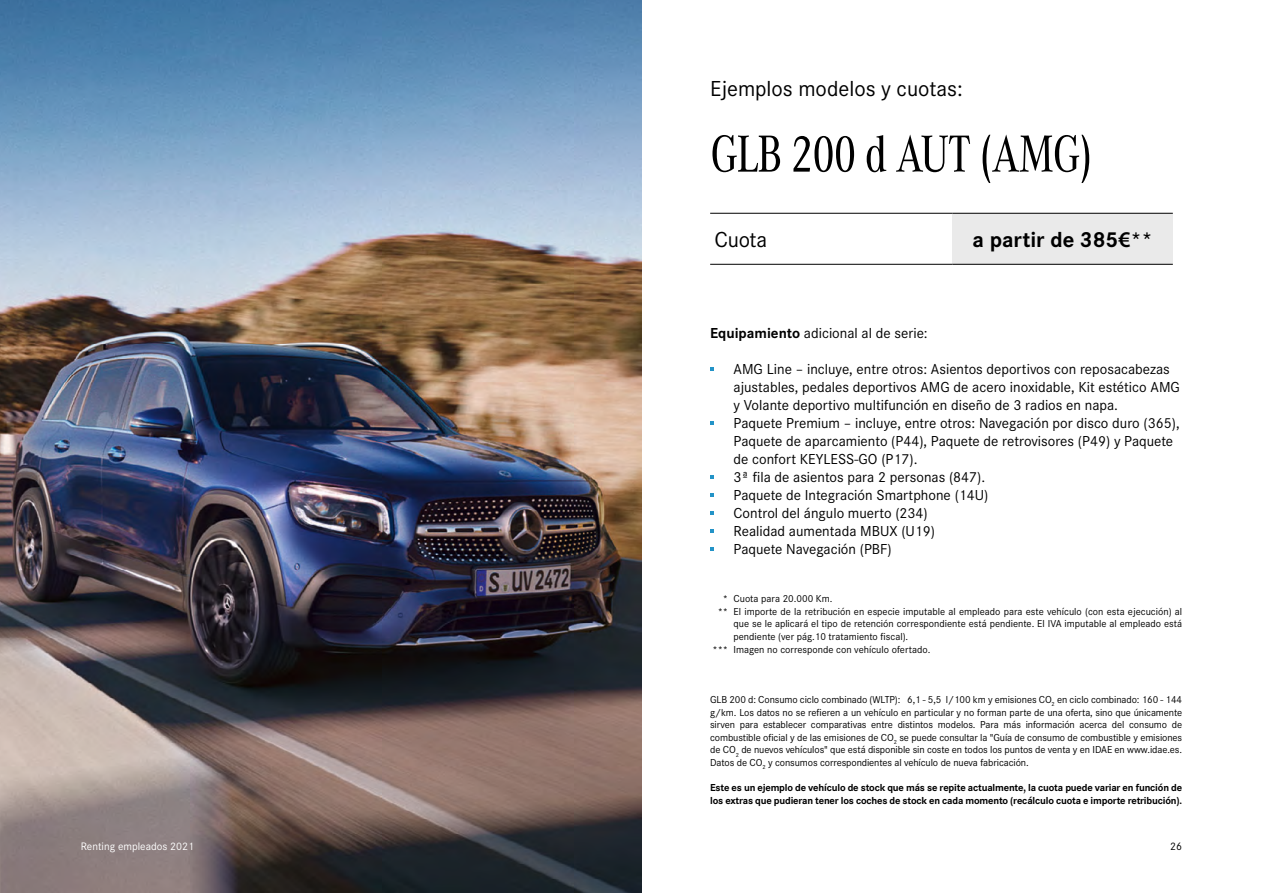
<style>
.page{position:relative;width:1263px;height:893px;background:#fff}
.page>*{position:absolute;margin:0;border:0;box-sizing:border-box;transform-origin:0 0}
.t1{font:54px "Corporate A Con";letter-spacing:-.03em;color:#000}
.t2{font:22.5px "Corporate S";color:#000}
.t3{font:700 22.5px "Corporate S";color:#000}
.t4{font:15px/18px "Corporate S";color:#000}
.t5{font:11.25px "Corporate S";color:#fff}
.t6{font:11.25px "Corporate S";color:#000}
.t7{font:10.5px/12.6px "Corporate S";color:#000;text-align:justify}
.t8{font:700 10.5px/12.6px "Corporate S";letter-spacing:-.015em;color:#000}
.s1{font-family:"Myriad Pro";font-weight:600}
.s2{font-weight:700}
</style>
<div class="page">
<img style="left:0;top:0;width:641px;height:893px">
<div style="left:952px;top:213px;width:221px;height:51px;background:#eaeaea"></div>
<hr style="left:952px;top:213px;width:221px;height:1px;background:#000">
<hr style="left:710px;top:264px;width:242px;height:1px;background:#000">
<hr style="left:952px;top:264px;width:221px;height:1px;background:#000">
<hr style="left:710px;top:213px;width:242px;height:1px;background:#000">
<svg style="left:710px;top:367px;width:4px;height:4px"></svg>
<svg style="left:710px;top:421px;width:4px;height:4px"></svg>
<svg style="left:710px;top:475px;width:4px;height:4px"></svg>
<svg style="left:710px;top:493px;width:4px;height:4px"></svg>
<svg style="left:710px;top:511px;width:4px;height:4px"></svg>
<svg style="left:710px;top:529px;width:4px;height:4px"></svg>
<svg style="left:710px;top:547px;width:4px;height:4px"></svg>
<h2 class="t2" style="left:710px;top:76px;width:254px">Ejemplos modelos y cuotas:</h2>
<h1 class="t1" style="left:710px;top:124px;width:384px">GLB 200 d AUT (AMG)</h1>
<h2 class="t2" style="left:714px;top:227px;width:54px">Cuota</h2>
<h2 class="t3" style="left:972px;top:227px;width:182px">a partir de 385<span class="s1">€</span>**</h2>
<h3 class="t4" style="left:710px;top:324px;width:219px"><span class="s2">Equipamiento</span> adicional al de serie:</h3>
<p class="t4" style="left:733px;top:360px;width:448px">AMG Line – incluye, entre otros: Asientos deportivos con reposacabezas ajustables, pedales deportivos AMG de acero inoxidable, Kit estético AMG y Volante deportivo multifunción en diseño de 3 radios en napa.<br>Paquete Premium – incluye, entre otros: Navegación por disco duro (365), Paquete de aparcamiento (P44), Paquete de retrovisores (P49) y Paquete de confort KEYLESS-GO (P17).<br>3ª fila de asientos para 2 personas (847).<br>Paquete de Integración Smartphone (14U)<br>Control del ángulo muerto (234)<br>Realidad aumentada MBUX (U19)<br>Paquete Navegación (PBF)</p>
<p class="t7" style="left:723px;top:592px;width:111px">* Cuota para 20.000 Km.</p>
<p class="t7" style="left:718px;top:605px;width:466px">** El importe de la retribución en especie imputable al empleado para este vehículo (con esta ejecución) al</p>
<p class="t7" style="left:733px;top:618px;width:450px">que se le aplicará el tipo de retención correspondiente está pendiente. El IVA imputable al empleado está</p>
<p class="t7" style="left:733px;top:630px;width:176px">pendiente (ver pág.10 tratamiento fiscal).</p>
<p class="t7" style="left:712px;top:643px;width:219px">*** Imagen no corresponde con vehículo ofertado.</p>
<p class="t7" style="left:710px;top:693px;width:474px">GLB 200 d: Consumo ciclo combinado (WLTP): 6,1 - 5,5 l/100 km y emisiones CO<sub>2</sub> en ciclo combinado: 160 - 144 g/km. Los datos no se refieren a un vehículo en particular y no forman parte de una oferta, sino que únicamente sirven para establecer comparativas entre distintos modelos. Para más información acerca del consumo de combustible oficial y de las emisiones de CO<sub>2</sub> se puede consultar la "Guía de consumo de combustible y emisiones de CO<sub>2</sub> de nuevos vehículos" que está disponible sin coste en todos los puntos de venta y en IDAE en www.idae.es.<br>Datos de CO<sub>2</sub> y consumos correspondientes al vehículo de nueva fabricación.</p>
<p class="t8" style="left:710px;top:782px;width:474px">Este es un ejemplo de vehículo de stock que más se repite actualmente, la cuota puede variar en función de los extras que pudieran tener los coches de stock en cada momento (recálculo cuota e importe retribución).</p>
<p class="t5" style="left:81px;top:840px;width:115px">Renting empleados 2021</p>
<p class="t6" style="left:1170px;top:840px;width:13px">26</p>
</div>
